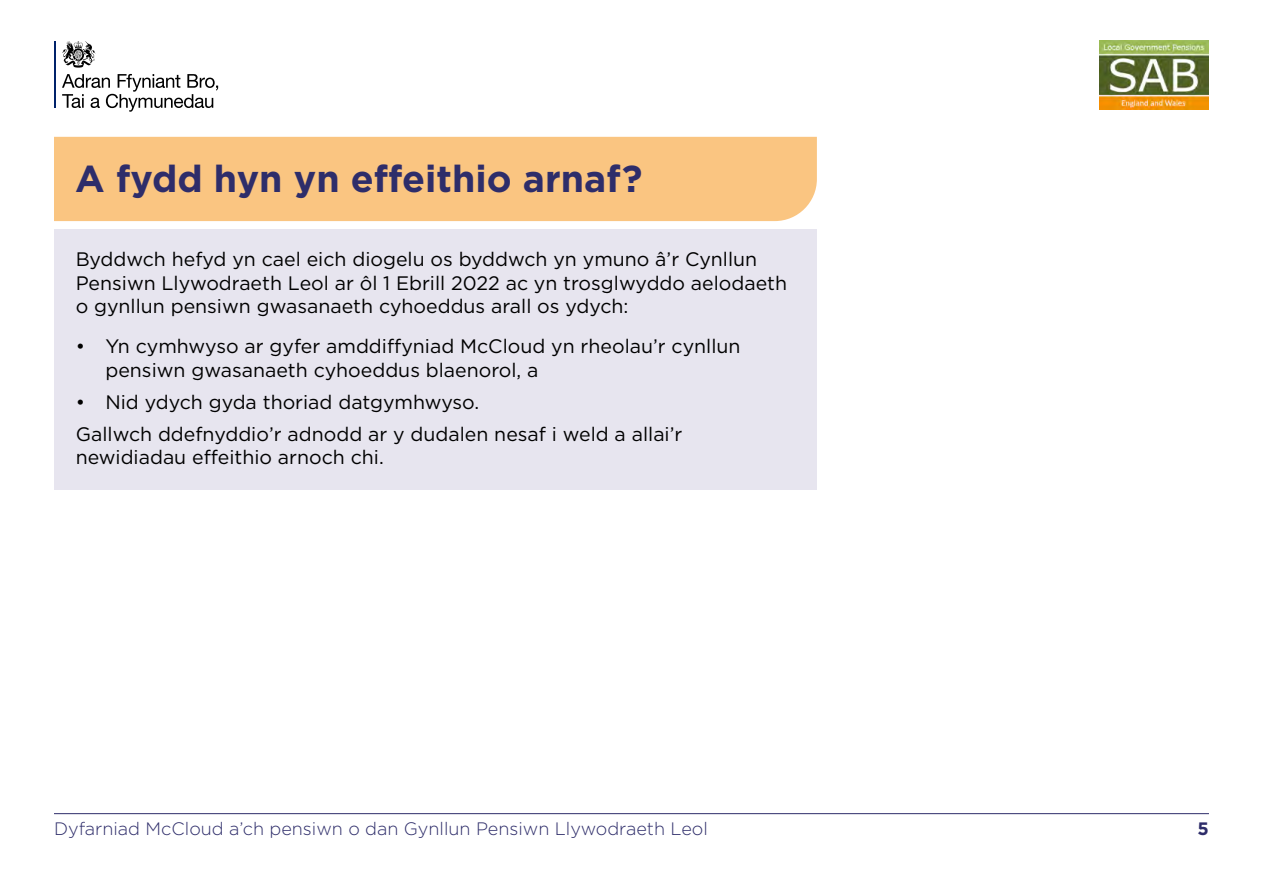
<style>
.page{position:relative;width:1263px;height:893px;background:#fff}
.page>*{position:absolute;margin:0;border:0;box-sizing:border-box;transform-origin:0 0}
.t1{font:700 37.5px "Gotham";color:#2e2d6a}
.Body_tint_10{font:19.5px/23.4px "Gotham";color:#000}
.t2{font:300 18px "Gotham";color:#2e2d6a}
.t3{font:700 18px "Gotham";color:#2e2d6a}
</style>
<div class="page">
<img style="left:1099px;top:41px;width:110px;height:69px">
<hr style="left:54px;top:813px;width:1155px;height:1px;background:#2e2d6a">
<hr style="left:54px;top:41px;width:2px;height:67px;background:#00226a">
<svg style="left:62px;top:74px;width:156px;height:38px"></svg>
<svg style="left:62px;top:41px;width:34px;height:27px"></svg>
<div style="left:54px;top:229px;width:763px;height:109px;background:#e7e5ef"></div>
<div style="left:54px;top:317px;width:763px;height:85px;background:#e7e5ef"></div>
<div style="left:54px;top:372px;width:763px;height:62px;background:#e7e5ef"></div>
<div style="left:54px;top:404px;width:763px;height:85px;background:#e7e5ef"></div>
<div style="left:54px;top:137px;width:763px;height:84px;background:#fac581"></div>
<h1 class="t1" style="left:75px;top:154px;width:569px">A fydd hyn yn effeithio arnaf?</h1>
<p class="Body_tint_10" style="left:76px;top:247px;width:713px">Byddwch hefyd yn cael eich diogelu os byddwch yn ymuno â’r Cynllun<br>Pensiwn Llywodraeth Leol ar ôl 1 Ebrill 2022 ac yn trosglwyddo aelodaeth o gynllun pensiwn gwasanaeth cyhoeddus arall os ydych:</p>
<p class="Body_tint_10" style="left:105px;top:334px;width:636px;text-indent:-30px">• Yn cymhwyso ar gyfer amddiffyniad McCloud yn rheolau’r cynllun pensiwn gwasanaeth cyhoeddus blaenorol, a</p>
<p class="Body_tint_10" style="left:76px;top:390px;width:405px">• Nid ydych gyda thoriad datgymhwyso.</p>
<p class="Body_tint_10" style="left:76px;top:422px;width:608px">Gallwch ddefnyddio’r adnodd ar y dudalen nesaf i weld a allai’r newidiadau effeithio arnoch chi.</p>
<p class="t2" style="left:54px;top:817px;width:655px">Dyfarniad McCloud a’ch pensiwn o dan Gynllun Pensiwn Llywodraeth Leol</p>
<p class="t3" style="left:1197px;top:817px;width:13px">5</p>
</div>
